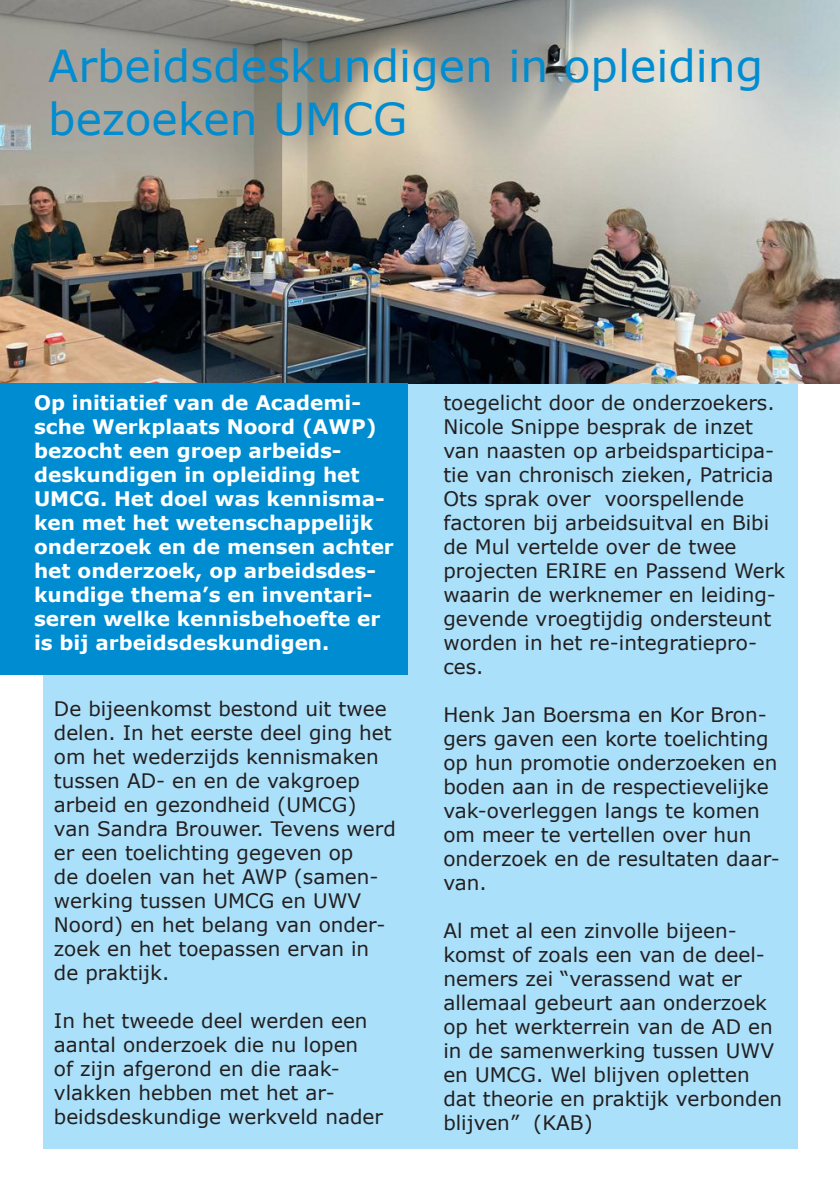
<style>
.page{position:relative;width:840px;height:1191px;background:#fff}
.page>*{position:absolute;margin:0;border:0;box-sizing:border-box;transform-origin:0 0}
.t1{font:44px/52.8px "Verdana";color:#008cd0}
.t2{font:20px/24px "Verdana";color:#231f20}
.t3{font:700 20px/24px "Verdana";color:#fff}
</style>
<div class="page">
<div style="left:43px;top:383px;width:754px;height:765px;background:#aae0f9"></div>
<img style="left:0;top:0;width:839px;height:383px">
<div style="left:0;top:383px;width:408px;height:292px;background:#008cd0"></div>
<p class="t1" style="left:48px;top:40px;width:716px">Arbeidsdeskundigen in opleiding bezoeken UMCG</p>
<p class="t3" style="left:34px;top:391px;width:361px">Op initiatief van de Academi&shy;sche Werkplaats Noord (AWP) bezocht een groep arbeids&shy;deskundigen in opleiding het<br>UMCG. Het doel was kennisma&shy;ken met het wetenschappelijk onderzoek en de mensen achter het onderzoek, op arbeidsdes&shy;kundige thema’s en inventari&shy;seren welke kennisbehoefte er is bij arbeidsdeskundigen.</p>
<p class="t2" style="left:54px;top:696px;width:343px">De bijeenkomst bestond uit twee delen. In het eerste deel ging het om het wederzijds kennismaken tussen AD- en en de vakgroep arbeid en gezondheid (UMCG) van Sandra Brouwer. Tevens werd er een toelichting gegeven op<br>de doelen van het AWP (samen&shy;werking tussen UMCG en UWV<br>Noord) en het belang van onder&shy;zoek en het toepassen ervan in de praktijk.</p>
<p class="t2" style="left:54px;top:1008px;width:330px">In het tweede deel werden een aantal onderzoek die nu lopen<br>of zijn afgerond en die raak&shy;vlakken hebben met het ar&shy;beidsdeskundige werkveld nader</p>
<p class="t2" style="left:443px;top:391px;width:343px">toegelicht door de onderzoekers.<br>Nicole Snippe besprak de inzet van naasten op arbeidsparticipa&shy;tie van chronisch zieken, Patricia<br>Ots sprak over voorspellende factoren bij arbeidsuitval en Bibi de Mul vertelde over de twee projecten ERIRE en Passend Werk waarin de werknemer en leiding&shy;gevende vroegtijdig ondersteunt worden in het re-integratiepro&shy;ces.</p>
<p class="t2" style="left:443px;top:703px;width:338px">Henk Jan Boersma en Kor Bron&shy;gers gaven een korte toelichting op hun promotie onderzoeken en boden aan in de respectievelijke vak-overleggen langs te komen om meer te vertellen over hun onderzoek en de resultaten daar&shy;van.</p>
<p class="t2" style="left:443px;top:919px;width:340px">Al met al een zinvolle bijeen&shy;komst of zoals een van de deel&shy;nemers zei “verassend wat er allemaal gebeurt aan onderzoek op het werkterrein van de AD en in de samenwerking tussen UWV en UMCG. Wel blijven opletten dat theorie en praktijk verbonden blijven” (KAB)</p>
</div>
